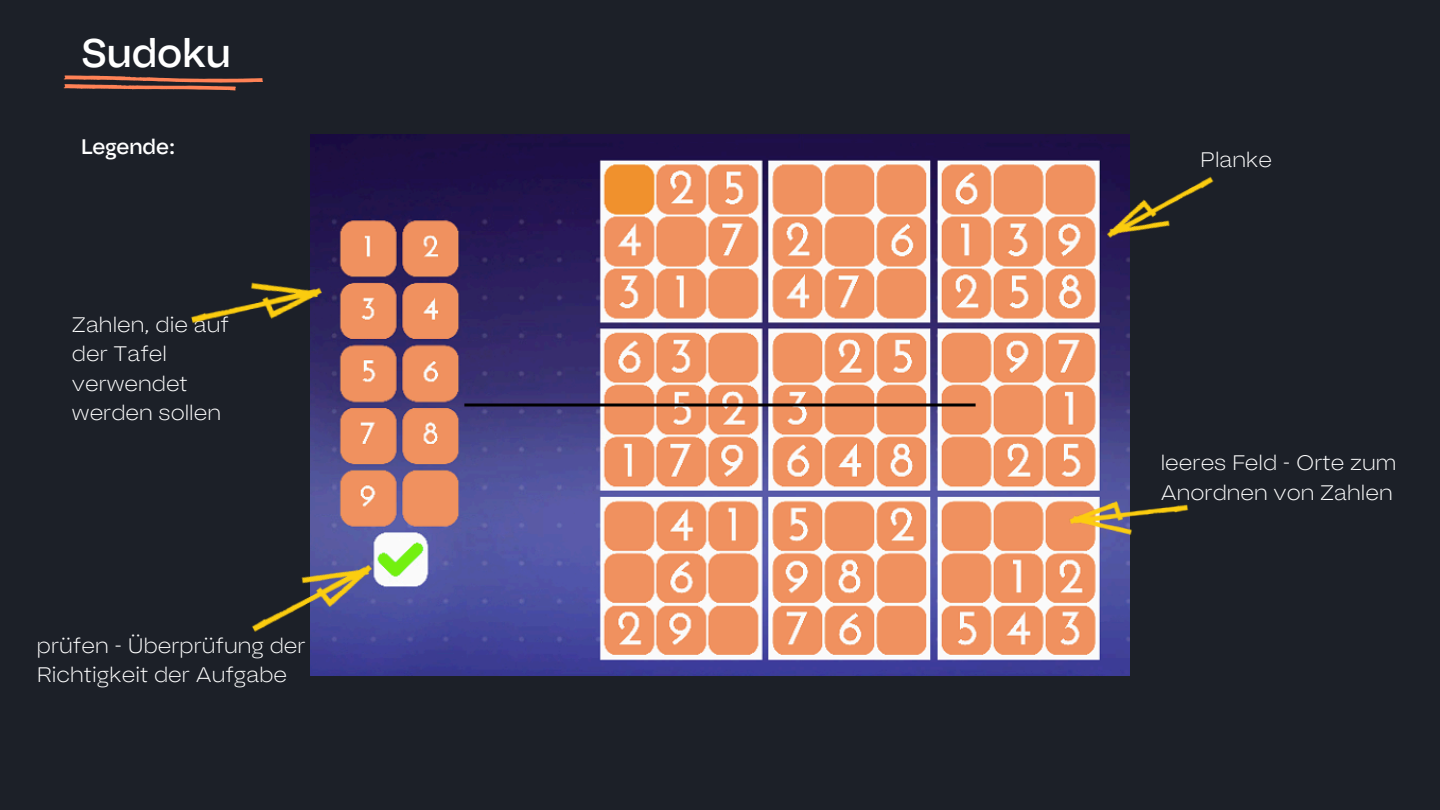
<style>
.page{position:relative;width:1440px;height:810px;background:#1c2028}
.page>*{position:absolute;margin:0;border:0;box-sizing:border-box;transform-origin:0 0}
.t1{font:39.8px "Bauziet Norm Medium";color:#fff}
.t2{font:300 expanded 21px/29.2px "Bauziet";color:#fff}
.t3{font:21px "Bauziet Norm Medium";color:#fff}
</style>
<div class="page">
<img style="left:311px;top:135px;width:819px;height:540px">
<svg style="left:64px;top:75px;width:199px;height:16px"></svg>
<hr style="left:464px;top:404px;width:512px;height:2px;background:#000">
<img style="left:1079px;top:134px;width:135px;height:153px">
<img style="left:1063px;top:451px;width:126px;height:127px">
<img style="left:191px;top:226px;width:144px;height:156px">
<img style="left:252px;top:508px;width:149px;height:168px">
<p class="t1" style="left:81px;top:26px;width:152px">Sudoku</p>
<h2 class="t3" style="left:81px;top:133px;width:96px">Legende:</h2>
<p class="t2" style="left:72px;top:310px;width:158px">Zahlen, die auf der Tafel verwendet werden sollen</p>
<p class="t2" style="left:37px;top:630px;width:270px">prüfen - Überprüfung der<br>Richtigkeit der Aufgabe</p>
<p class="t2" style="left:1200px;top:144px;width:73px">Planke</p>
<p class="t2" style="left:1161px;top:448px;width:237px">leeres Feld - Orte zum<br>Anordnen von Zahlen</p>
</div>
